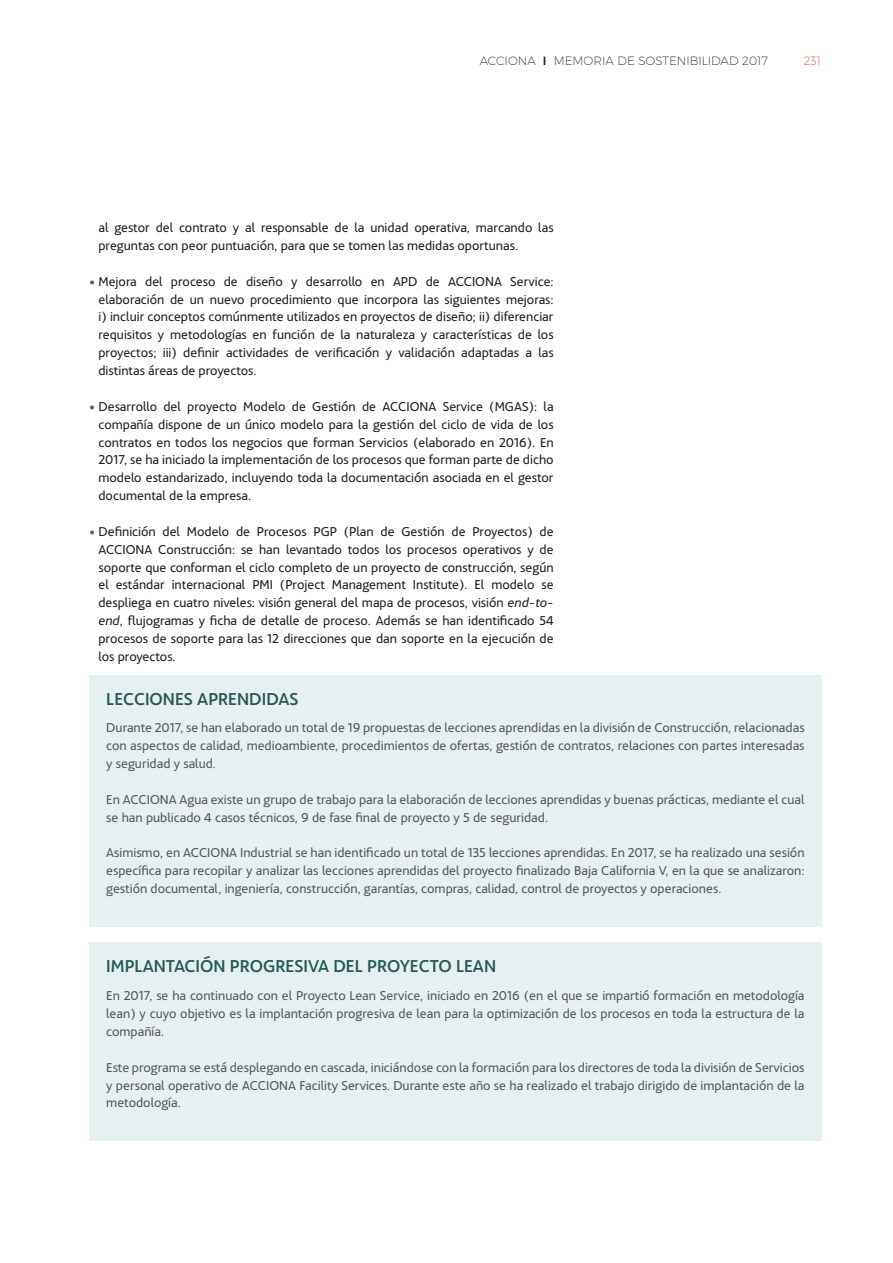
<style>
.page{position:relative;width:893px;height:1263px;background:#fff}
.page>*{position:absolute;margin:0;border:0;box-sizing:border-box;transform-origin:0 0}
.t1{font:500 18px "Acciona";color:#265958}
._02_TEXTO_GENERAL{font:13.5px/17.9px "Acciona";color:#231f20;text-align:justify}
.t2{font:13.5px/17.9px "Acciona";color:#57585a;text-align:justify}
.t3{font:200 12px "Montserrat";color:#231f20}
.t4{font:200 12px "Montserrat";color:#ee4234}
.s1{font-weight:500}
.s2{font-weight:700;color:#5a5e5f}
.s3{font-style:italic}
</style>
<div class="page">
<div style="left:89px;top:675px;width:732px;height:251px;background:#e7f0f0"></div>
<div style="left:89px;top:942px;width:732px;height:199px;background:#e7f0f0"></div>
<p class="t3" style="left:480px;top:52px;width:290px">ACCIONA <span class="s1">I</span> MEMORIA DE SOSTENIBILIDAD 2017</p>
<p class="t4" style="left:804px;top:52px;width:19px">231</p>
<p class="_02_TEXTO_GENERAL" style="left:98px;top:217px;width:457px">al gestor del contrato y al responsable de la unidad operativa, marcando las preguntas con peor puntuación, para que se tomen las medidas oportunas.</p>
<p class="_02_TEXTO_GENERAL" style="left:98px;top:271px;width:457px;text-indent:-9px"><span class="s2">•</span> Mejora del proceso de diseño y desarrollo en APD de ACCIONA Service: elaboración de un nuevo procedimiento que incorpora las siguientes mejoras: i) incluir conceptos comúnmente utilizados en proyectos de diseño; ii) diferenciar requisitos y metodologías en función de la naturaleza y características de los proyectos; iii) definir actividades de verificación y validación adaptadas a las distintas áreas de proyectos.</p>
<p class="_02_TEXTO_GENERAL" style="left:98px;top:396px;width:457px;text-indent:-9px"><span class="s2">•</span> Desarrollo del proyecto Modelo de Gestión de ACCIONA Service (MGAS): la compañía dispone de un único modelo para la gestión del ciclo de vida de los contratos en todos los negocios que forman Servicios (elaborado en 2016). En 2017, se ha iniciado la implementación de los procesos que forman parte de dicho modelo estandarizado, incluyendo toda la documentación asociada en el gestor documental de la empresa.</p>
<p class="_02_TEXTO_GENERAL" style="left:98px;top:521px;width:457px;text-indent:-9px"><span class="s2">•</span> Definición del Modelo de Procesos PGP (Plan de Gestión de Proyectos) de ACCIONA Construcción: se han levantado todos los procesos operativos y de soporte que conforman el ciclo completo de un proyecto de construcción, según el estándar internacional PMI (Project Management Institute). El modelo se despliega en cuatro niveles: visión general del mapa de procesos, visión <span class="s3">end-to&shy;end</span>, flujogramas y ficha de detalle de proceso. Además se han identificado 54 procesos de soporte para las 12 direcciones que dan soporte en la ejecución de los proyectos.</p>
<p class="t1" style="left:106px;top:685px;width:194px">LECCIONES APRENDIDAS</p>
<p class="t2" style="left:106px;top:718px;width:700px">Durante 2017, se han elaborado un total de 19 propuestas de lecciones aprendidas en la división de Construcción, relacionadas con aspectos de calidad, medioambiente, procedimientos de ofertas, gestión de contratos, relaciones con partes interesadas y seguridad y salud.</p>
<p class="t2" style="left:106px;top:789px;width:700px">En ACCIONA Agua existe un grupo de trabajo para la elaboración de lecciones aprendidas y buenas prácticas, mediante el cual se han publicado 4 casos técnicos, 9 de fase final de proyecto y 5 de seguridad.</p>
<p class="t2" style="left:106px;top:843px;width:700px">Asimismo, en ACCIONA Industrial se han identificado un total de 135 lecciones aprendidas. En 2017, se ha realizado una sesión específica para recopilar y analizar las lecciones aprendidas del proyecto finalizado Baja California V, en la que se analizaron: gestión documental, ingeniería, construcción, garantías, compras, calidad, control de proyectos y operaciones.</p>
<p class="t1" style="left:106px;top:952px;width:391px">IMPLANTACIÓN PROGRESIVA DEL PROYECTO LEAN</p>
<p class="t2" style="left:106px;top:985px;width:700px">En 2017, se ha continuado con el Proyecto Lean Service, iniciado en 2016 (en el que se impartió formación en metodología lean) y cuyo objetivo es la implantación progresiva de lean para la optimización de los procesos en toda la estructura de la compañía.</p>
<p class="t2" style="left:106px;top:1057px;width:700px">Este programa se está desplegando en cascada, iniciándose con la formación para los directores de toda la división de Servicios y personal operativo de ACCIONA Facility Services. Durante este año se ha realizado el trabajo dirigido de implantación de la metodología.</p>
</div>
